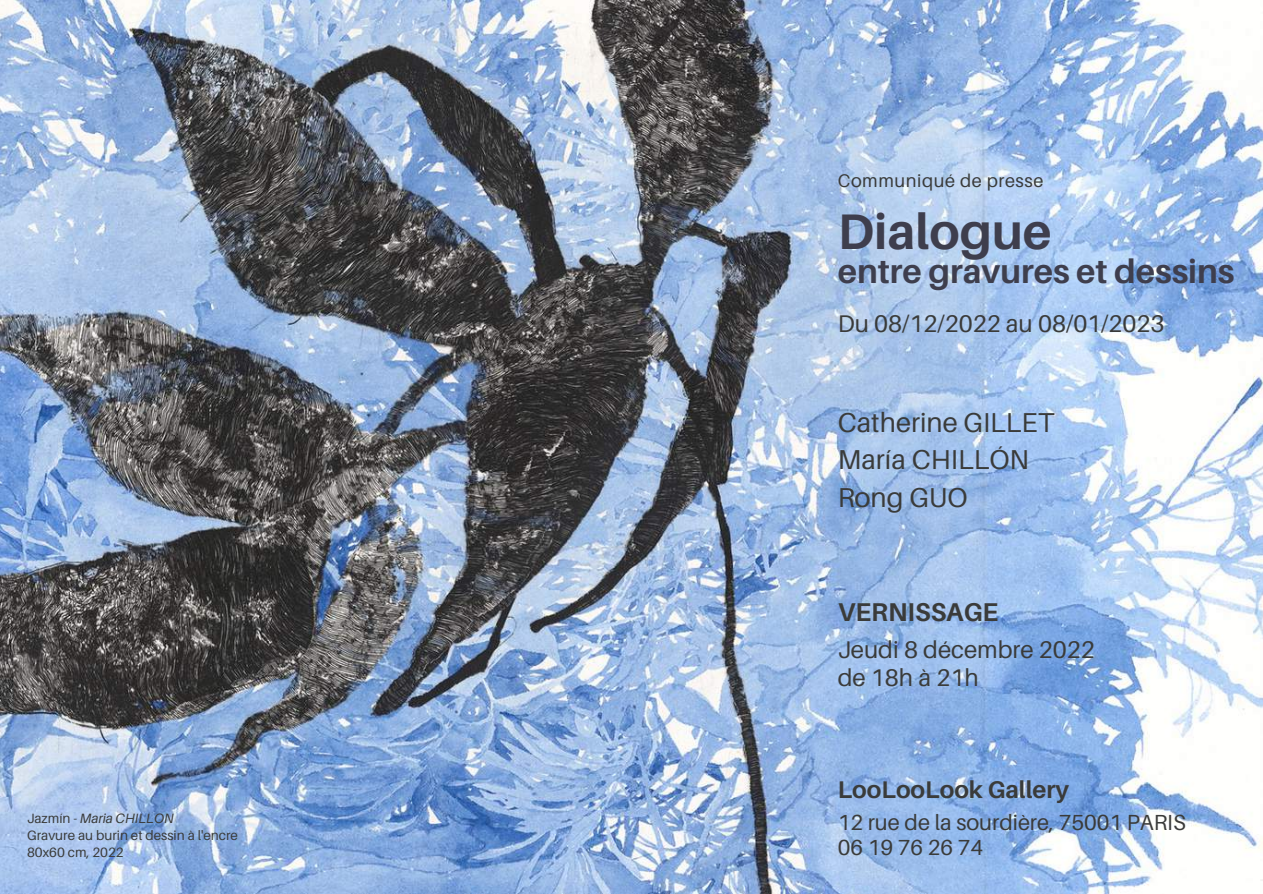
<style>
.page{position:relative;width:1263px;height:894px;background:#fff}
.page>*{position:absolute;margin:0;border:0;box-sizing:border-box;transform-origin:0 0}
.t1{font:700 49.95px "Aileron";color:#3e3e4d}
.t2{font:700 33.45px "Aileron";color:#3e3e4d}
.t3{font:27.3px/37.3px "Aileron";color:#3a3b3a}
.t4{font:700 25.65px "Aileron";color:#3a3b3a}
.t5{font:24.15px/29px "Aileron";color:#3a3b3a}
.t6{font:700 24.15px "Aileron";color:#3a3b3a}
.t7{font:21.9px/25.3px "Aileron";color:#3a3b3a}
.t8{font:18.15px "Aileron";letter-spacing:.03em;color:#3a3b3a}
.t9{font:13.5px/16.8px "Aileron";color:#3a3b3a}
.s1{font-style:italic}
</style>
<div class="page">
<img style="left:0;top:0;width:1263px;height:893px">
<p class="t9" style="left:27px;top:809px;width:212px">Jazmín - <span class="s1">Maria CHILLON<br></span>Gravure au burin et dessin à l'encre<br>80x60 cm, 2022</p>
<h3 class="t8" style="left:838px;top:170px;width:207px">Communiqué de presse</h3>
<h1 class="t1" style="left:838px;top:201px;width:216px">Dialogue</h1>
<h2 class="t2" style="left:838px;top:250px;width:398px">entre gravures et dessins</h2>
<h3 class="t5" style="left:838px;top:309px;width:328px">Du 08/12/2022 au 08/01/2023</h3>
<h3 class="t3" style="left:838px;top:403px;width:218px">Catherine GILLET<br>María CHILLÓN<br>Rong GUO</h3>
<h3 class="t4" style="left:838px;top:595px;width:162px">VERNISSAGE</h3>
<h3 class="t5" style="left:838px;top:634px;width:259px">Jeudi 8 décembre 2022 de 18h à 21h</h3>
<h3 class="t6" style="left:838px;top:774px;width:233px">LooLooLook Gallery</h3>
<h3 class="t7" style="left:838px;top:808px;width:350px">12 rue de la sourdière, 75001 PARIS<br>06 19 76 26 74</h3>
</div>
